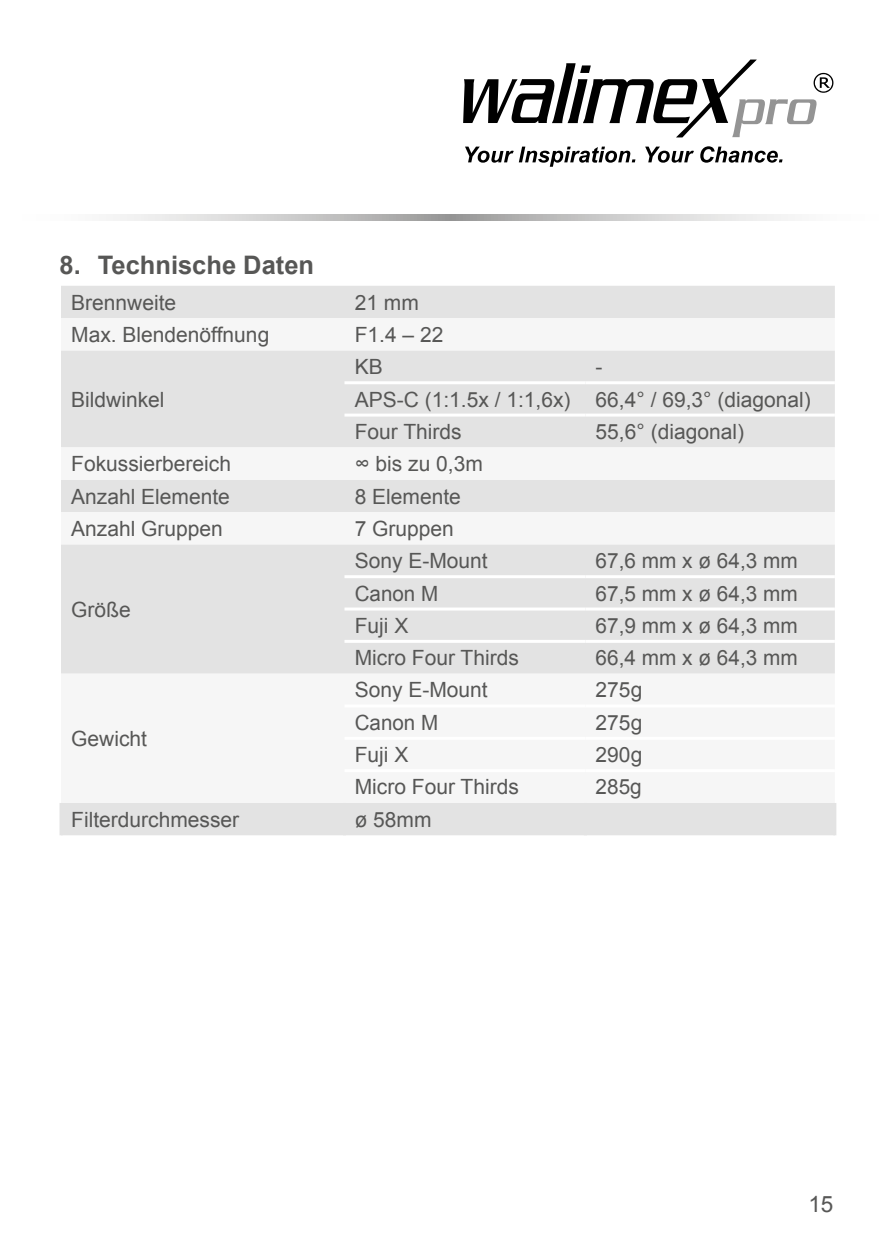
<style>
.page{position:relative;width:893px;height:1259px;background:#fff}
.page>*{position:absolute;margin:0;border:0;box-sizing:border-box;transform-origin:0 0}
.Überschrift{font:700 25.5px "Arial";color:#575756}
.t1{font:22.5px "Arial";color:#575756}
.Adresse{font:21px "Arial";color:#575756}
</style>
<div class="page">
<div style="left:61px;top:286px;width:774px;height:549px;background:#e3e3e3"></div>
<svg style="left:61px;top:318px;width:774px;height:485px;fill:#e3e3e3"></svg>
<hr style="left:344px;top:575px;width:241px;height:3px;background:#fff">
<hr style="left:585px;top:575px;width:250px;height:3px;background:#fff">
<hr style="left:344px;top:607px;width:241px;height:3px;background:#fff">
<hr style="left:585px;top:607px;width:250px;height:3px;background:#fff">
<hr style="left:344px;top:704px;width:241px;height:3px;background:#fff">
<hr style="left:344px;top:737px;width:241px;height:3px;background:#fff">
<hr style="left:585px;top:704px;width:250px;height:3px;background:#fff">
<hr style="left:585px;top:737px;width:250px;height:3px;background:#fff">
<hr style="left:344px;top:413px;width:241px;height:3px;background:#fff">
<hr style="left:585px;top:413px;width:250px;height:3px;background:#fff">
<hr style="left:344px;top:640px;width:241px;height:3px;background:#fff">
<hr style="left:585px;top:640px;width:250px;height:3px;background:#fff">
<hr style="left:344px;top:381px;width:241px;height:3px;background:#fff">
<hr style="left:585px;top:381px;width:250px;height:3px;background:#fff">
<hr style="left:344px;top:769px;width:241px;height:3px;background:#fff">
<hr style="left:585px;top:769px;width:250px;height:3px;background:#fff">
<hr style="left:60px;top:803px;width:3px;height:32px;background:#e3e3e3">
<hr style="left:343px;top:803px;width:3px;height:32px;background:#e3e3e3">
<hr style="left:584px;top:803px;width:3px;height:32px;background:#e3e3e3">
<hr style="left:833px;top:803px;width:3px;height:32px;background:#e3e3e3">
<svg style="left:113px;top:215px;width:675px;height:5px;background:#cccbcb"></svg>
<svg style="left:465px;top:147px;width:170px;height:20px"></svg>
<svg style="left:645px;top:147px;width:49px;height:16px"></svg>
<svg style="left:700px;top:146px;width:82px;height:17px"></svg>
<svg style="left:463px;top:60px;width:370px;height:77px"></svg>
<p class="Überschrift" style="left:60px;top:248px;width:256px">8. Technische Daten</p>
<p class="Adresse" style="left:71px;top:288px;width:107px">Brennweite</p>
<p class="Adresse" style="left:355px;top:288px;width:66px">21 mm</p>
<p class="Adresse" style="left:71px;top:321px;width:200px">Max. Blendenöffnung</p>
<p class="Adresse" style="left:355px;top:321px;width:90px">F1.4 – 22</p>
<p class="Adresse" style="left:71px;top:385px;width:95px">Bildwinkel</p>
<p class="Adresse" style="left:355px;top:353px;width:30px">KB</p>
<p class="Adresse" style="left:596px;top:353px;width:8px">-</p>
<p class="Adresse" style="left:355px;top:385px;width:217px">APS-C (1:1.5x / 1:1,6x)</p>
<p class="Adresse" style="left:596px;top:385px;width:217px">66,4° / 69,3° (diagonal)</p>
<p class="Adresse" style="left:355px;top:418px;width:108px">Four Thirds</p>
<p class="Adresse" style="left:596px;top:418px;width:150px">55,6° (diagonal)</p>
<p class="Adresse" style="left:71px;top:450px;width:161px">Fokussierbereich</p>
<p class="Adresse" style="left:355px;top:450px;width:130px">∞ bis zu 0,3m</p>
<p class="Adresse" style="left:71px;top:482px;width:160px">Anzahl Elemente</p>
<p class="Adresse" style="left:355px;top:482px;width:108px">8 Elemente</p>
<p class="Adresse" style="left:71px;top:515px;width:153px">Anzahl Gruppen</p>
<p class="Adresse" style="left:355px;top:515px;width:101px">7 Gruppen</p>
<p class="Adresse" style="left:71px;top:595px;width:61px">Größe</p>
<p class="Adresse" style="left:71px;top:725px;width:77px">Gewicht</p>
<p class="Adresse" style="left:355px;top:547px;width:135px">Sony E-Mount</p>
<p class="Adresse" style="left:596px;top:547px;width:204px">67,6 mm x ø 64,3 mm</p>
<p class="Adresse" style="left:355px;top:579px;width:85px">Canon M</p>
<p class="Adresse" style="left:596px;top:579px;width:204px">67,5 mm x ø 64,3 mm</p>
<p class="Adresse" style="left:355px;top:612px;width:55px">Fuji X</p>
<p class="Adresse" style="left:596px;top:612px;width:204px">67,9 mm x ø 64,3 mm</p>
<p class="Adresse" style="left:355px;top:644px;width:166px">Micro Four Thirds</p>
<p class="Adresse" style="left:596px;top:644px;width:204px">66,4 mm x ø 64,3 mm</p>
<p class="Adresse" style="left:355px;top:676px;width:135px">Sony E-Mount</p>
<p class="Adresse" style="left:596px;top:676px;width:48px">275g</p>
<p class="Adresse" style="left:355px;top:708px;width:85px">Canon M</p>
<p class="Adresse" style="left:596px;top:708px;width:48px">275g</p>
<p class="Adresse" style="left:355px;top:741px;width:55px">Fuji X</p>
<p class="Adresse" style="left:596px;top:741px;width:48px">290g</p>
<p class="Adresse" style="left:355px;top:773px;width:166px">Micro Four Thirds</p>
<p class="Adresse" style="left:596px;top:773px;width:48px">285g</p>
<p class="Adresse" style="left:71px;top:805px;width:170px">Filterdurchmesser</p>
<p class="Adresse" style="left:355px;top:805px;width:78px">ø 58mm</p>
<p class="t1" style="left:808px;top:1189px;width:27px">15</p>
</div>
